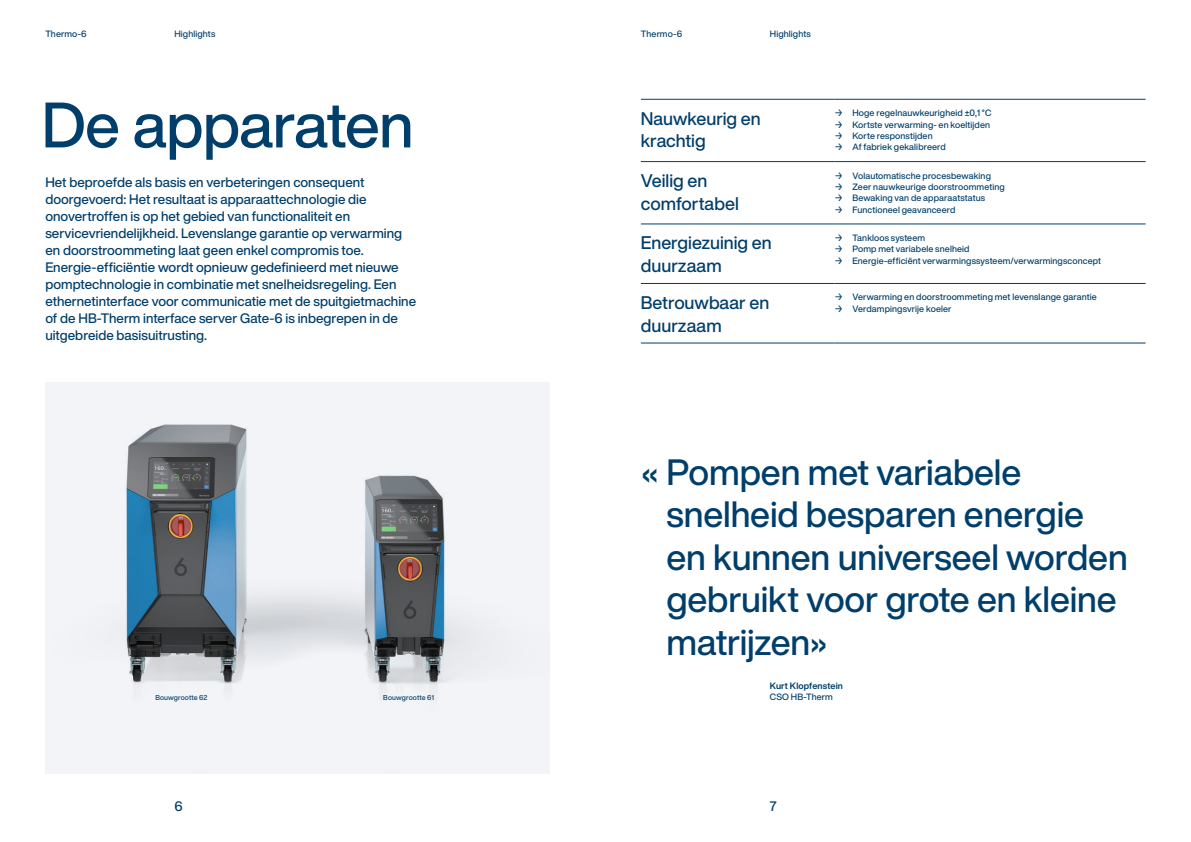
<style>
.page{position:relative;width:1191px;height:842px;background:#fff}
.page>*{position:absolute;margin:0;border:0;box-sizing:border-box;transform-origin:0 0}
.t1{font:500 63px "Helvetica Now Display";letter-spacing:-.015em;color:#003e6b}
.t2{font:500 36px/42.5px "Helvetica Now Display";letter-spacing:-.005em;color:#003e6b}
.t3{font:500 18px/22.7px "Helvetica Now Display";color:#003e6b}
.t4{font:500 13.5px/17px "Helvetica Now Display";color:#003e6b}
.t5{font:500 9px "Helvetica Now Display";letter-spacing:.015em;color:#003e6b}
.t6{font:700 9px "Helvetica Now Display";letter-spacing:.01em;color:#003e6b}
.t7{font:500 7px "Helvetica Now Display";letter-spacing:.02em;color:#003e6b}
</style>
<div class="page">
<div style="left:45px;top:383px;width:505px;height:391px;background:#f2f4f8"></div>
<img style="left:126px;top:424px;width:350px;height:265px">
<hr style="left:641px;top:99px;width:193px;height:1px;background:#003e6b">
<hr style="left:834px;top:99px;width:311px;height:1px;background:#003e6b">
<hr style="left:641px;top:161px;width:193px;height:1px;background:#003e6b">
<hr style="left:834px;top:161px;width:311px;height:1px;background:#003e6b">
<hr style="left:641px;top:224px;width:193px;height:1px;background:#003e6b">
<hr style="left:834px;top:224px;width:311px;height:1px;background:#003e6b">
<hr style="left:641px;top:283px;width:193px;height:1px;background:#003e6b">
<hr style="left:834px;top:283px;width:311px;height:1px;background:#003e6b">
<hr style="left:641px;top:343px;width:193px;height:1px;background:#003e6b">
<hr style="left:834px;top:343px;width:311px;height:1px;background:#003e6b">
<p class="t5" style="left:45px;top:27px;width:43px">Thermo-6</p>
<p class="t5" style="left:174px;top:27px;width:42px">Highlights</p>
<p class="t5" style="left:641px;top:27px;width:43px">Thermo-6</p>
<p class="t5" style="left:770px;top:27px;width:42px">Highlights</p>
<h1 class="t1" style="left:42px;top:81px;width:374px">De apparaten</h1>
<p class="t4" style="left:45px;top:174px;width:372px">Het beproefde als basis en verbeteringen consequent doorgevoerd: Het resultaat is apparaattechnologie die onovertroffen is op het gebied van functionaliteit en servicevriendelijkheid. Levenslange garantie op verwarming en doorstroommeting laat geen enkel compromis toe.<br>Energie-efficiëntie wordt opnieuw gedefinieerd met nieuwe pomptechnologie in combinatie met snelheidsregeling. Een ethernetinterface voor communicatie met de spuitgietmachine of de HB-Therm interface server Gate-6 is inbegrepen in de uitgebreide basisuitrusting.</p>
<p class="t7" style="left:155px;top:693px;width:54px">Bouwgrootte 62</p>
<p class="t7" style="left:383px;top:693px;width:52px">Bouwgrootte 61</p>
<h3 class="t3" style="left:641px;top:107px;width:121px">Nauwkeurig en krachtig</h3>
<p class="t5" style="left:834px;top:107px;width:158px">→ Hoge regelnauwkeurigheid ±0,1 °C</p>
<p class="t5" style="left:834px;top:118px;width:157px">→ Kortste verwarming- en koeltijden</p>
<p class="t5" style="left:834px;top:129px;width:100px">→ Korte responstijden</p>
<p class="t5" style="left:834px;top:141px;width:113px">→ Af fabriek gekalibreerd</p>
<h3 class="t3" style="left:641px;top:169px;width:99px">Veilig en comfortabel</h3>
<p class="t5" style="left:834px;top:169px;width:158px">→ Volautomatische procesbewaking</p>
<p class="t5" style="left:834px;top:180px;width:172px">→ Zeer nauwkeurige doorstroommeting</p>
<p class="t5" style="left:834px;top:192px;width:152px">→ Bewaking van de apparaatstatus</p>
<p class="t5" style="left:834px;top:203px;width:123px">→ Functioneel geavanceerd</p>
<h3 class="t3" style="left:641px;top:232px;width:132px">Energiezuinig en duurzaam</h3>
<p class="t5" style="left:834px;top:232px;width:92px">→ Tankloos systeem</p>
<p class="t5" style="left:834px;top:243px;width:137px">→ Pomp met variabele snelheid</p>
<p class="t5" style="left:834px;top:254px;width:268px">→ Energie-efficiënt verwarmingssysteem/verwarmingsconcept</p>
<h3 class="t3" style="left:641px;top:291px;width:130px">Betrouwbaar en duurzaam</h3>
<p class="t5" style="left:834px;top:291px;width:264px">→ Verwarming en doorstroommeting met levenslange garantie</p>
<p class="t5" style="left:834px;top:302px;width:119px">→ Verdampingsvrije koeler</p>
<h2 class="t2" style="left:666px;top:451px;width:463px;text-indent:-26px">« Pompen met variabele snelheid besparen energie en kunnen universeel worden gebruikt voor grote en kleine matrijzen»</h2>
<p class="t6" style="left:770px;top:679px;width:75px">Kurt Klopfenstein</p>
<p class="t5" style="left:770px;top:691px;width:65px">CSO HB-Therm</p>
<p class="t4" style="left:174px;top:797px;width:10px">6</p>
<p class="t4" style="left:770px;top:797px;width:8px">7</p>
</div>
